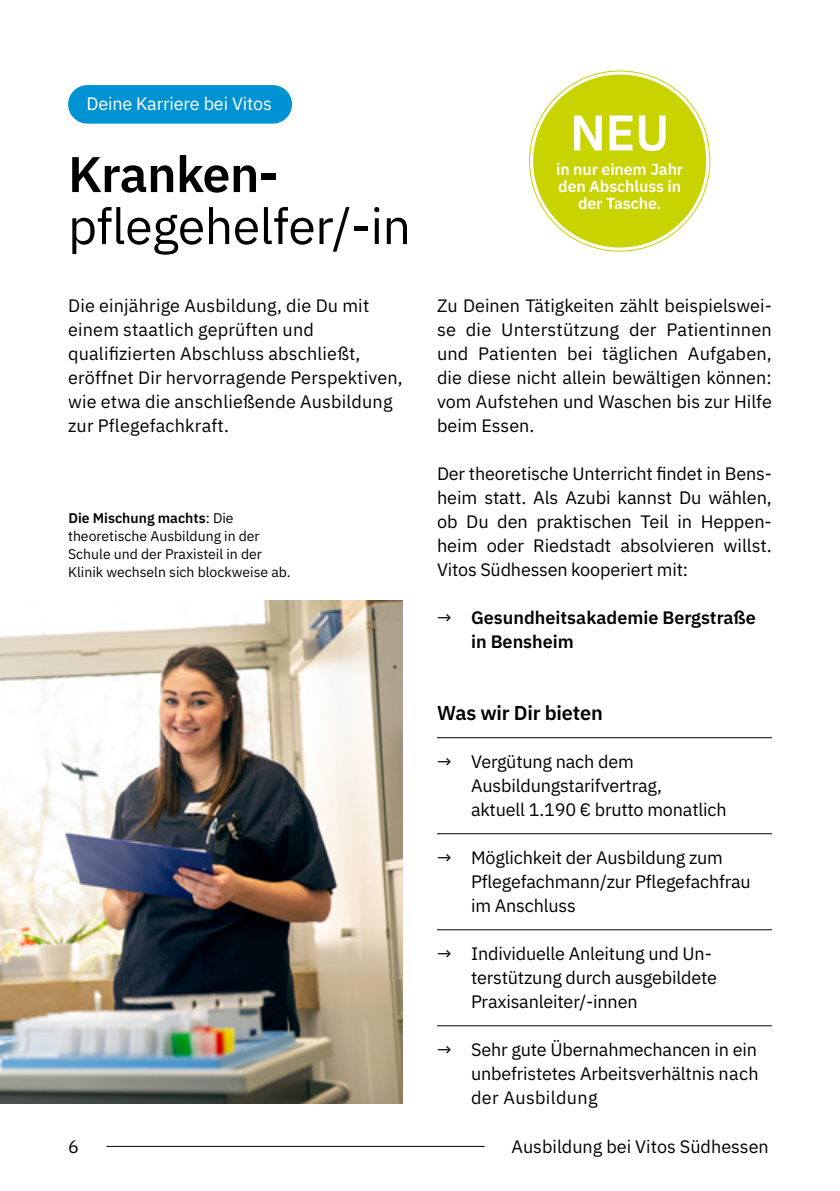
<style>
.page{position:relative;width:840px;height:1191px;background:#fff}
.page>*{position:absolute;margin:0;border:0;box-sizing:border-box;transform-origin:0 0}
.t1{font:50px "IBM Plex Sans";letter-spacing:-.01em;color:#000}
.t2{font:600 50px "IBM Plex Sans";letter-spacing:-.015em;color:#000}
.t3{font:600 50px "IBM Plex Sans";color:#fff}
.t4{font:600 20px "IBM Plex Sans";letter-spacing:-.01em;color:#000}
.t5{font:18px/24px "IBM Plex Sans";letter-spacing:-.005em;color:#000}
.t6{font:600 18px/24px "IBM Plex Sans";color:#000}
.t7{font:18px "IBM Plex Sans";letter-spacing:-.01em;color:#fff}
.t8{font:600 16px/17.2px "IBM Plex Sans";letter-spacing:-.01em;color:#fff;text-align:center}
.t9{font:14px/18px "IBM Plex Sans";color:#000}
.s1{font-weight:400}
.s2{font-weight:600}
</style>
<div class="page">
<hr style="left:106px;top:1146px;width:378px;height:1px;background:#000">
<div style="left:68px;top:85px;width:224px;height:39px;background:#0093d3;border-radius:19px"></div>
<hr style="left:437px;top:737px;width:334px;height:1px;background:#000">
<hr style="left:437px;top:833px;width:334px;height:1px;background:#000">
<hr style="left:437px;top:929px;width:334px;height:1px;background:#000">
<hr style="left:437px;top:1025px;width:334px;height:1px;background:#000">
<img style="left:0;top:600px;width:403px;height:503px">
<div style="left:533px;top:75px;width:172px;height:172px;background:#c8d300;border-radius:50%"></div>
<p class="t7" style="left:86px;top:89px;width:187px">Deine Karriere bei Vitos</p>
<h1 class="t2" style="left:68px;top:135px;width:212px">Kranken-</h1>
<h1 class="t1" style="left:68px;top:188px;width:344px">pflegehelfer/-in</h1>
<h1 class="t3" style="left:569px;top:93px;width:101px">NEU</h1>
<p class="t8" style="left:556px;top:159px;width:128px">in nur einem Jahr den Abschluss in der Tasche.</p>
<p class="t5" style="left:68px;top:292px;width:336px">Die einjährige Ausbildung, die Du mit einem staatlich geprüften und qualifizierten Abschluss abschließt, eröffnet Dir hervorragende Perspektiven, wie etwa die anschließende Ausbildung zur Pflegefachkraft.</p>
<p class="t5" style="left:437px;top:292px;width:336px;text-align:justify">Zu Deinen Tätigkeiten zählt beispielswei&shy;se die Unterstützung der Patientinnen und Patienten bei täglichen Aufgaben, die diese nicht allein bewältigen können: vom Aufstehen und Waschen bis zur Hilfe beim Essen.</p>
<p class="t5" style="left:437px;top:460px;width:336px;text-align:justify">Der theoretische Unterricht findet in Bens&shy;heim statt. Als Azubi kannst Du wählen, ob Du den praktischen Teil in Heppen&shy;heim oder Riedstadt absolvieren willst.<br>Vitos Südhessen kooperiert mit:</p>
<p class="t6" style="left:471px;top:604px;width:286px;text-indent:-34px"><span class="s1">→</span> Gesundheitsakademie Bergstraße in Bensheim</p>
<p class="t9" style="left:68px;top:508px;width:224px"><span class="s2">Die Mischung machts</span>: Die theoretische Ausbildung in der<br>Schule und der Praxisteil in der<br>Klinik wechseln sich blockweise ab.</p>
<p class="t4" style="left:437px;top:697px;width:167px">Was wir Dir bieten</p>
<p class="t5" style="left:471px;top:748px;width:257px;text-indent:-34px">→ Vergütung nach dem<br>Ausbildungstarifvertrag,<br>aktuell 1.190 € brutto monatlich</p>
<p class="t5" style="left:471px;top:844px;width:281px;text-indent:-34px">→ Möglichkeit der Ausbildung zum<br>Pflegefachmann/zur Pflegefachfrau im Anschluss</p>
<p class="t5" style="left:471px;top:940px;width:247px;text-indent:-34px">→ Individuelle Anleitung und Un&shy;terstützung durch ausgebildete<br>Praxisanleiter/-innen</p>
<p class="t5" style="left:471px;top:1036px;width:289px;text-align:justify;text-indent:-34px">→ Sehr gute Übernahmechancen in ein unbefristetes Arbeitsverhältnis nach der Ausbildung</p>
<p class="t5" style="left:68px;top:1133px;width:12px">6</p>
<p class="t5" style="left:511px;top:1133px;width:258px">Ausbildung bei Vitos Südhessen</p>
</div>
